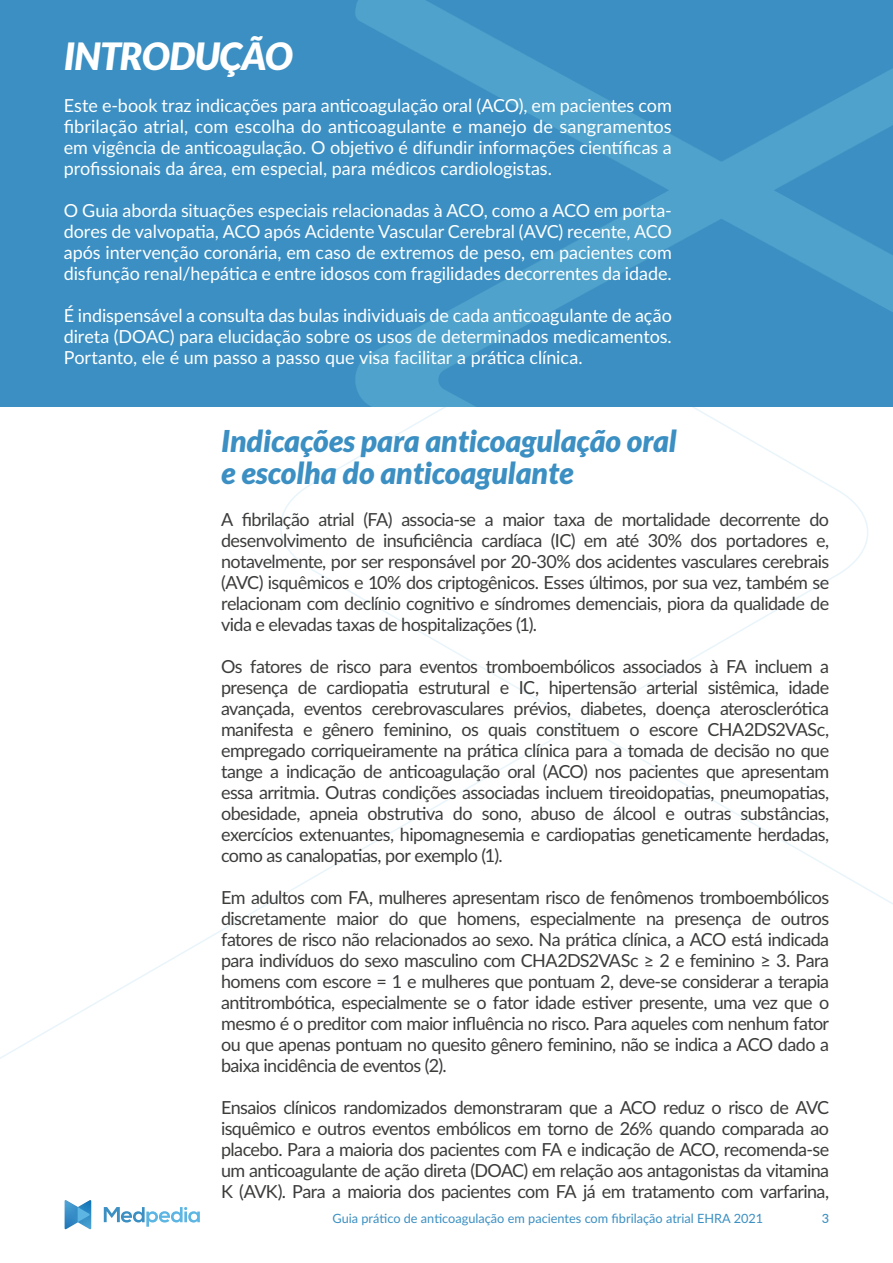
<style>
.page{position:relative;width:893px;height:1263px;background:#fff}
.page>*{position:absolute;margin:0;border:0;box-sizing:border-box;transform-origin:0 0}
.t1{font:italic 900 37.5px "Lato";letter-spacing:-.005em;color:#fff}
.t2{font:italic 900 30px/31.5px "Lato";color:#3b8fc2}
.t3{font:18px/21px "Lato";letter-spacing:-.035em;color:#3c3c3b;text-align:justify}
.t4{font:18px/21px "Lato";letter-spacing:-.005em;color:#fff;text-align:justify}
.t5{font:12.75px "Lato";color:#3b8fc2}
.t6{font:500 12.75px "Lato";color:#3b8fc2}
</style>
<div class="page">
<img style="left:65px;top:1200px;width:26px;height:29px">
<svg style="left:78px;top:1207px;width:12px;height:15px"></svg>
<svg style="left:104px;top:1207px;width:96px;height:20px"></svg>
<svg style="left:268px;top:406px;width:625px;height:499px"></svg>
<div style="left:0;top:0;width:893px;height:406px;background:#3b8fc2"></div>
<img style="left:355px;top:0;width:538px;height:406px">
<h1 class="t1" style="left:64px;top:34px;width:230px">INTRODUÇÃO</h1>
<p class="t4" style="left:64px;top:94px;width:610px">Este e-book traz indicações para anticoagulação oral (ACO), em pacientes com fibrilação atrial, com escolha do anticoagulante e manejo de sangramentos em vigência de anticoagulação. O objetivo é difundir informações científicas a profissionais da área, em especial, para médicos cardiologistas.</p>
<p class="t4" style="left:64px;top:199px;width:610px">O Guia aborda situações especiais relacionadas à ACO, como a ACO em porta&shy;dores de valvopatia, ACO após Acidente Vascular Cerebral (AVC) recente, ACO após intervenção coronária, em caso de extremos de peso, em pacientes com disfunção renal/hepática e entre idosos com fragilidades decorrentes da idade.</p>
<p class="t4" style="left:64px;top:304px;width:610px">É indispensável a consulta das bulas individuais de cada anticoagulante de ação direta (DOAC) para elucidação sobre os usos de determinados medicamentos.<br>Portanto, ele é um passo a passo que visa facilitar a prática clínica.</p>
<h2 class="t2" style="left:221px;top:426px;width:457px">Indicações para anticoagulação oral e escolha do anticoagulante</h2>
<p class="t3" style="left:221px;top:508px;width:610px">A fibrilação atrial (FA) associa-se a maior taxa de mortalidade decorrente do desenvolvimento de insuficiência cardíaca (IC) em até 30% dos portadores e, notavelmente, por ser responsável por 20-30% dos acidentes vasculares cerebrais (AVC) isquêmicos e 10% dos criptogênicos. Esses últimos, por sua vez, também se relacionam com declínio cognitivo e síndromes demenciais, piora da qualidade de vida e elevadas taxas de hospitalizações (1).</p>
<p class="t3" style="left:221px;top:655px;width:610px">Os fatores de risco para eventos tromboembólicos associados à FA incluem a presença de cardiopatia estrutural e IC, hipertensão arterial sistêmica, idade avançada, eventos cerebrovasculares prévios, diabetes, doença aterosclerótica manifesta e gênero feminino, os quais constituem o escore CHA2DS2VASc, empregado corriqueiramente na prática clínica para a tomada de decisão no que tange a indicação de anticoagulação oral (ACO) nos pacientes que apresentam essa arritmia. Outras condições associadas incluem tireoidopatias, pneumopatias, obesidade, apneia obstrutiva do sono, abuso de álcool e outras substâncias, exercícios extenuantes, hipomagnesemia e cardiopatias geneticamente herdadas, como as canalopatias, por exemplo (1).</p>
<p class="t3" style="left:221px;top:886px;width:610px">Em adultos com FA, mulheres apresentam risco de fenômenos tromboembólicos discretamente maior do que homens, especialmente na presença de outros fatores de risco não relacionados ao sexo. Na prática clínica, a ACO está indicada para indivíduos do sexo masculino com CHA2DS2VASc ≥ 2 e feminino ≥ 3. Para homens com escore = 1 e mulheres que pontuam 2, deve-se considerar a terapia antitrombótica, especialmente se o fator idade estiver presente, uma vez que o mesmo é o preditor com maior influência no risco. Para aqueles com nenhum fator ou que apenas pontuam no quesito gênero feminino, não se indica a ACO dado a baixa incidência de eventos (2).</p>
<p class="t3" style="left:221px;top:1096px;width:610px">Ensaios clínicos randomizados demonstraram que a ACO reduz o risco de AVC isquêmico e outros eventos embólicos em torno de 26% quando comparada ao placebo. Para a maioria dos pacientes com FA e indicação de ACO, recomenda-se um anticoagulante de ação direta (DOAC) em relação aos antagonistas da vitamina K (AVK). Para a maioria dos pacientes com FA já em tratamento com varfarina,</p>
<p class="t5" style="left:333px;top:1209px;width:432px">Guia prático de anticoagulação em pacientes com fibrilação atrial EHRA 2021</p>
<p class="t6" style="left:822px;top:1209px;width:9px">3</p>
</div>
